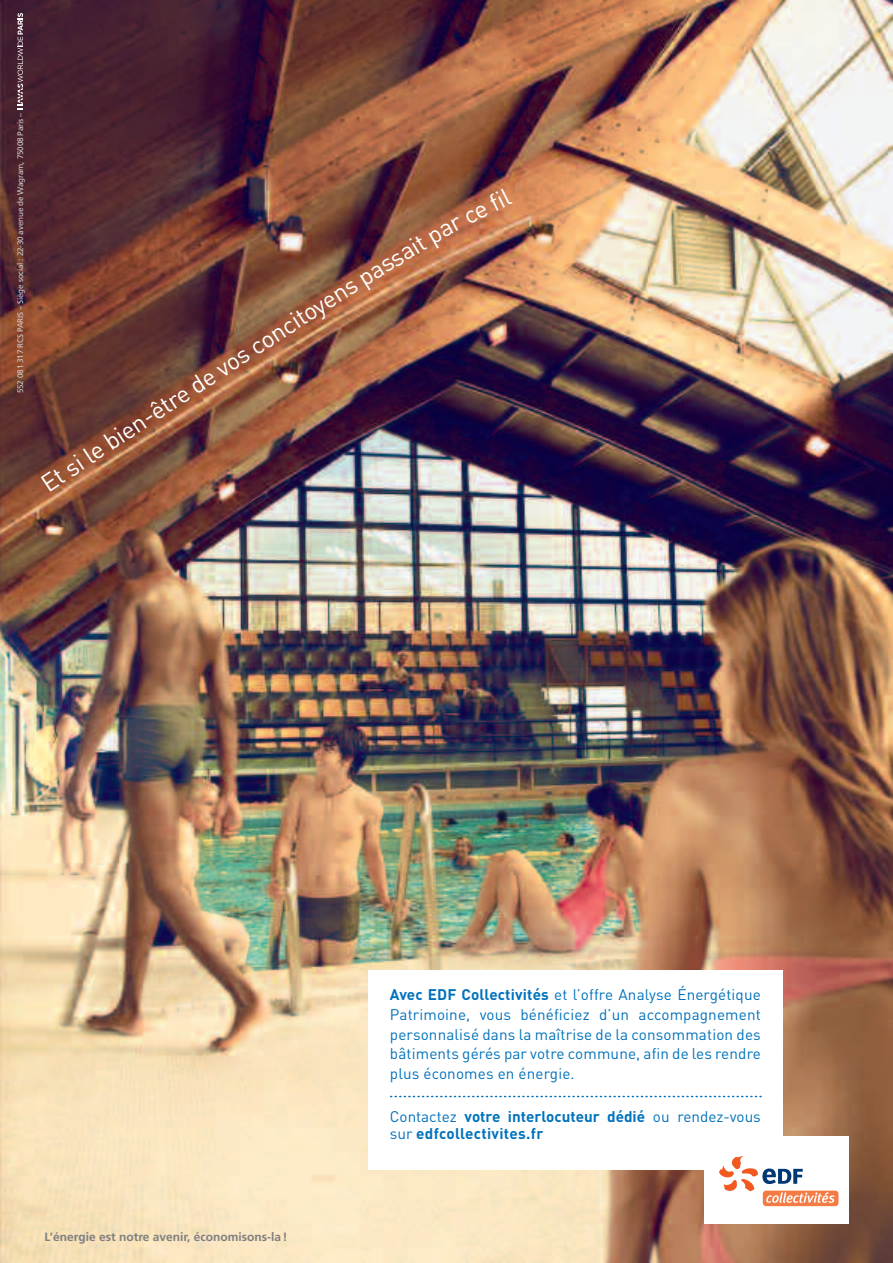
<style>
.page{position:relative;width:893px;height:1263px;background:#fff}
.page>*{position:absolute;margin:0;border:0;box-sizing:border-box;transform-origin:0 0}
.t1{font:24.45px "DINOT";color:#fff}
.t2{font:15.3px/19.8px "DINOT";letter-spacing:.01em;color:#0072bc;text-align:justify}
.t3{font:700 15.3px/16.8px "DINOT";color:#0072bc}
.t4{font:700 12px "Frutiger LT Com";color:#7f7f7f}
.t5{font:8.1px "Frutiger LT Com";letter-spacing:-.02em;color:#cfcbca}
.s1{font-weight:700}
.s2{font-weight:400}
</style>
<div class="page">
<img style="left:0;top:0;width:893px;height:1263px">
<div style="left:704px;top:1136px;width:145px;height:87px;background:#fff"></div>
<div style="left:368px;top:970px;width:414px;height:200px;background:#fff"></div>
<svg style="left:391px;top:1096px;width:370px;height:1px"></svg>
<div style="left:763px;top:1190px;width:75px;height:16px;background:#f47b44;border-radius:3px"></div>
<svg style="left:719px;top:1156px;width:116px;height:47px"></svg>
<svg style="left:18px;top:13px;width:5px;height:97px"></svg>
<svg style="left:400px;top:187px;width:113px;height:74px;background:#aa6848"></svg>
<p class="t5" style="left:17px;top:393px;width:282px;rotate:-90deg">552 081 317 RCS PARIS – Siège social : 22-30 avenue de Wagram, 75008 Paris –</p>
<h1 class="t1" style="left:307px;top:296px;width:104px;rotate:-32deg">yens pass</h1>
<h1 class="t1" style="left:109px;top:424px;width:237px;rotate:-33deg">ien-être de vos concito</h1>
<h1 class="t1" style="left:36px;top:474px;width:90px;rotate:-34deg">Et si le b</h1>
<p class="t4" style="left:45px;top:1232px;width:244px">L’énergie est notre avenir, économisons-la !</p>
<p class="t2" style="left:390px;top:985px;width:372px"><span class="s1">Avec EDF Collectivités</span> et l’offre Analyse Énergétique Patrimoine, vous bénéficiez d’un accompagnement personnalisé dans la maîtrise de la consommation des bâtiments gérés par votre commune, afin de les rendre plus économes en énergie.</p>
<p class="t3" style="left:390px;top:1108px;width:372px"><span class="s2">Contactez</span> votre interlocuteur dédié <span class="s2">ou rendez-vous sur</span> edfcollectivites.fr</p>
</div>
